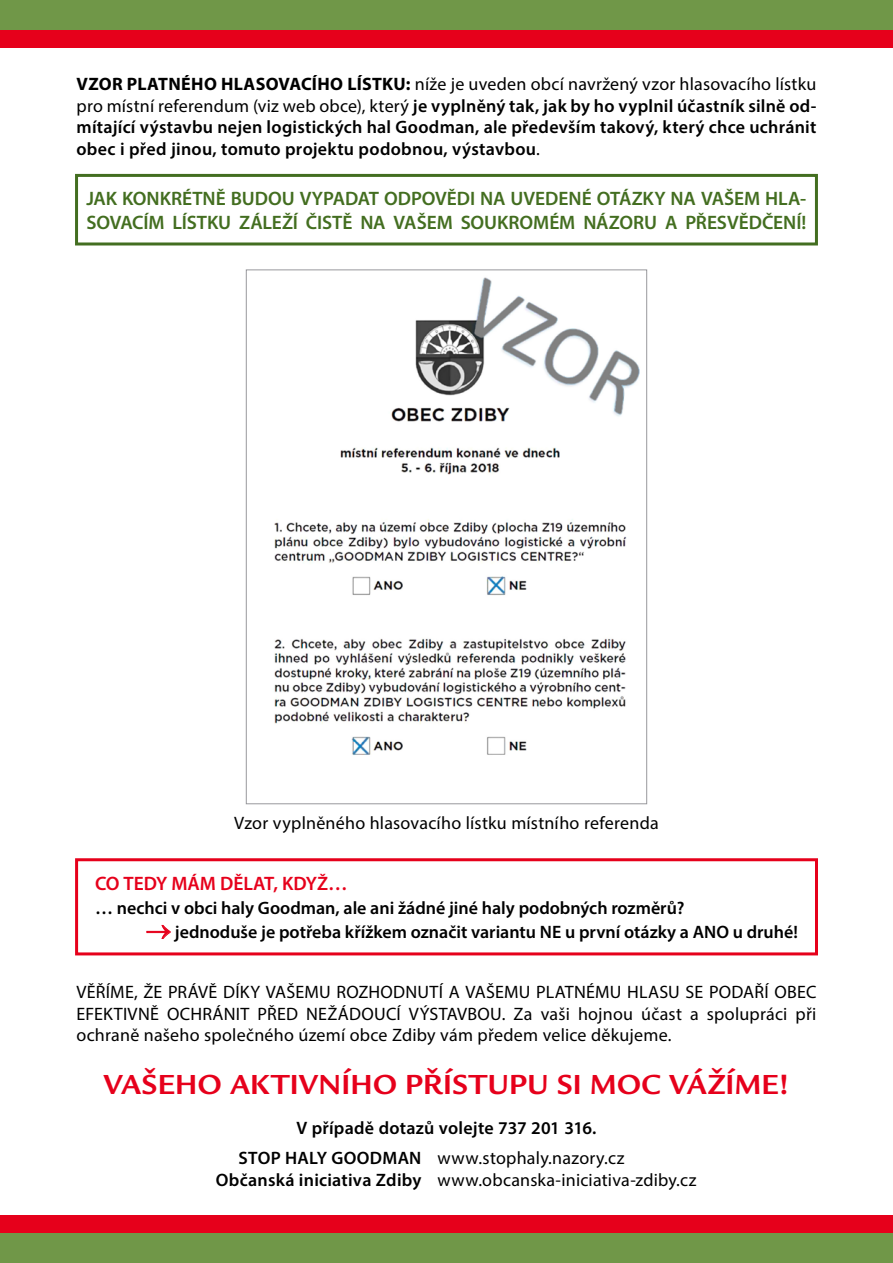
<style>
.page{position:relative;width:893px;height:1263px;background:#fff}
.page>*{position:absolute;margin:0;border:0;box-sizing:border-box;transform-origin:0 0}
.t1{font:700 28.5px "Legacy San Itc TEE";letter-spacing:.01em;color:#e6001b}
.t2{font:600 19.5px/23.4px "Myriad Pro";letter-spacing:-.005em;color:#436e20}
.t3{font:600 19.5px "Myriad Pro";letter-spacing:-.005em;color:#e6001b}
.t4{font:600 18px/21.6px "Myriad Pro";color:#000;text-align:justify}
.t5{font:18px/21.6px "Myriad Pro";letter-spacing:.015em;color:#000;text-align:justify}
.s1{font-weight:700}
.s2{font-weight:400}
.s3{color:#e6001b}
</style>
<div class="page">
<div style="left:0;top:0;width:893px;height:31px;background:#709748"></div>
<div style="left:0;top:1232px;width:893px;height:31px;background:#709748"></div>
<img style="left:274px;top:277px;width:366px;height:478px">
<svg style="left:146px;top:925px;width:25px;height:14px"></svg>
<div style="left:75px;top:858px;width:743px;height:97px;border:3px solid #e6001b"></div>
<div style="left:0;top:31px;width:893px;height:17px;background:#e6001b"></div>
<div style="left:0;top:1215px;width:893px;height:17px;background:#e6001b"></div>
<div style="left:75px;top:174px;width:743px;height:71px;border:3px solid #436e20"></div>
<p class="t4" style="left:77px;top:73px;width:741px"><span class="s1">VZOR PLATNÉHO HLASOVACÍHO LÍSTKU:</span> <span class="s2">níže je uveden obcí navržený vzor hlasovacího lístku pro místní referendum (viz web obce), který</span> je vyplněný tak, jak by ho vyplnil účastník silně od&shy;mítající výstavbu nejen logistických hal Goodman, ale především takový, který chce uchránit obec i před jinou, tomuto projektu podobnou, výstavbou<span class="s2">.</span></p>
<p class="t2" style="left:87px;top:187px;width:721px">JAK KONKRÉTNĚ BUDOU VYPADAT ODPOVĚDI NA UVEDENÉ OTÁZKY NA VAŠEM HLA-<br>SOVACÍM LÍSTKU ZÁLEŽÍ ČISTĚ NA VAŠEM SOUKROMÉM NÁZORU A PŘESVĚDČENÍ!</p>
<p class="t5" style="left:234px;top:811px;width:426px">Vzor vyplněného hlasovacího lístku místního referenda</p>
<p class="t3" style="left:95px;top:871px;width:254px">CO TEDY MÁM DĚLAT, KDYŽ…</p>
<p class="t4" style="left:95px;top:897px;width:591px">… nechci v obci haly Goodman, ale ani žádné jiné haly podobných rozměrů?</p>
<p class="t4" style="left:146px;top:921px;width:653px"><span class="s3">→</span> jednoduše je potřeba křížkem označit variantu NE u první otázky a ANO u druhé!</p>
<p class="t5" style="left:77px;top:981px;width:741px">VĚŘÍME, ŽE PRÁVĚ DÍKY VAŠEMU ROZHODNUTÍ A VAŠEMU PLATNÉMU HLASU SE PODAŘÍ OBEC EFEKTIVNĚ OCHRÁNIT PŘED NEŽÁDOUCÍ VÝSTAVBOU. Za vaši hojnou účast a spolupráci při ochraně našeho společného území obce Zdiby vám předem velice děkujeme.</p>
<h1 class="t1" style="left:104px;top:1066px;width:687px">VAŠEHO AKTIVNÍHO PŘÍSTUPU SI MOC VÁŽÍME!</h1>
<p class="t4" style="left:296px;top:1116px;width:302px">V případě dotazů volejte 737 201 316.</p>
<p class="t4" style="left:216px;top:1146px;width:207px;line-height:22.5px;text-align:right">STOP HALY GOODMAN<br>Občanská iniciativa Zdiby</p>
<p class="t5" style="left:438px;top:1146px;width:260px;line-height:22.5px">www.stophaly.nazory.cz www.obcanska-iniciativa-zdiby.cz</p>
</div>
